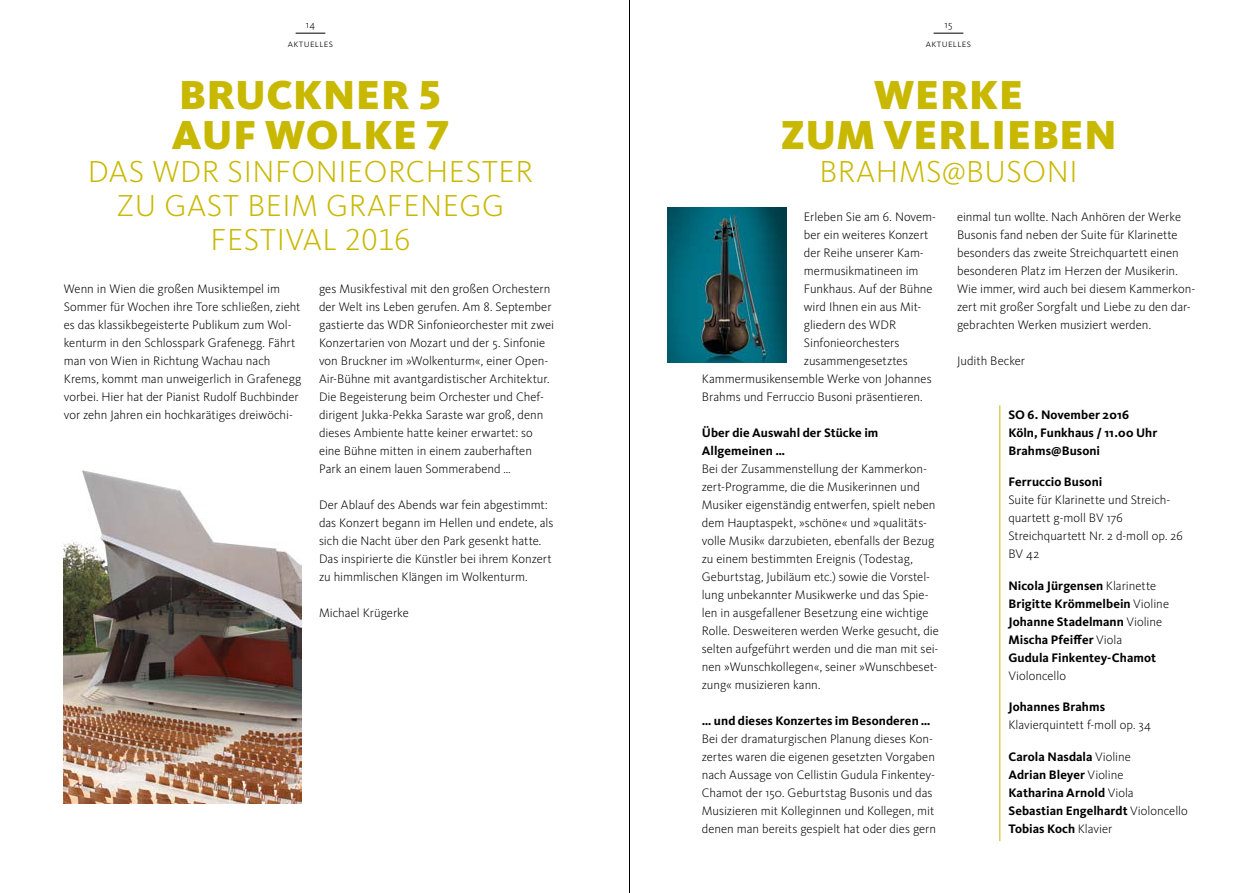
<style>
.page{position:relative;width:1259px;height:893px;background:#fff}
.page>*{position:absolute;margin:0;border:0;box-sizing:border-box;transform-origin:0 0}
.WSO___DIN_A5___Innen{font:900 42px/39.9px "WDR Sans";letter-spacing:.02em;color:#c9b800}
.WSO___DIN_A5___Innen-2{font:300 31.5px/33.6px "WDR Sans";letter-spacing:.02em;color:#c9b800;text-align:center}
.WSO___DIN_A5___Innen-3{font:300 12.75px/18px "WDR Sans";color:#000}
.WSO___DIN_A5___Innen-4{font:700 12.75px/18px "WDR Sans";letter-spacing:.005em;color:#000}
.t1{font:300 10.5px "WDR Sans";letter-spacing:.03em;color:#000}
.s1{font-weight:300}
</style>
<div class="page">
<img style="left:64px;top:470px;width:238px;height:333px">
<img style="left:668px;top:208px;width:119px;height:154px">
<hr style="left:933px;top:33px;width:30px;height:1px;background:#000">
<svg style="left:296px;top:33px;width:29px;height:1px"></svg>
<hr style="left:999px;top:405px;width:1px;height:436px;background:#c9b800">
<hr style="left:629px;top:0;width:1px;height:893px;background:#000">
<p class="t1" style="left:306px;top:18px;width:11px">14</p>
<p class="t1" style="left:944px;top:18px;width:9px">15</p>
<p class="t1" style="left:288px;top:37px;width:47px">aktuelles</p>
<p class="t1" style="left:926px;top:37px;width:47px">aktuelles</p>
<p class="WSO___DIN_A5___Innen" style="left:171px;top:75px;width:280px">BRUCKNER 5<br>AUF WOLKE 7</p>
<p class="WSO___DIN_A5___Innen-2" style="left:88px;top:155px;width:446px">DAS WDR SINFONIEORCHESTER<br>ZU GAST BEIM GRAFENEGG<br>FESTIVAL 2016</p>
<p class="WSO___DIN_A5___Innen" style="left:780px;top:75px;width:338px;text-align:center">WERKE<br>ZUM VERLIEBEN</p>
<p class="WSO___DIN_A5___Innen-2" style="left:819px;top:155px;width:260px">BRAHMS@BUSONI</p>
<p class="WSO___DIN_A5___Innen-3" style="left:804px;top:207px;width:134px">Erleben Sie am 6. Novem-</p>
<p class="WSO___DIN_A5___Innen-3" style="left:804px;top:225px;width:126px">ber ein weiteres Konzert</p>
<p class="WSO___DIN_A5___Innen-3" style="left:804px;top:243px;width:121px">der Reihe unserer Kam-</p>
<p class="WSO___DIN_A5___Innen-3" style="left:804px;top:261px;width:116px">mermusikmatineen im</p>
<p class="WSO___DIN_A5___Innen-3" style="left:804px;top:279px;width:130px">Funkhaus. Auf der Bühne</p>
<p class="WSO___DIN_A5___Innen-3" style="left:804px;top:297px;width:118px">wird Ihnen ein aus Mit-</p>
<p class="WSO___DIN_A5___Innen-3" style="left:804px;top:315px;width:94px">gliedern des WDR</p>
<p class="WSO___DIN_A5___Innen-3" style="left:804px;top:333px;width:97px">Sinfonieorchesters</p>
<p class="WSO___DIN_A5___Innen-3" style="left:804px;top:351px;width:105px">zusammengesetztes</p>
<p class="WSO___DIN_A5___Innen-3" style="left:702px;top:369px;width:231px">Kammermusikensemble Werke von Johannes</p>
<p class="WSO___DIN_A5___Innen-3" style="left:702px;top:387px;width:222px">Brahms und Ferruccio Busoni präsentieren.</p>
<p class="WSO___DIN_A5___Innen-4" style="left:702px;top:423px;width:178px">Über die Auswahl der Stücke im<br>Allgemeinen …</p>
<p class="WSO___DIN_A5___Innen-3" style="left:702px;top:459px;width:239px">Bei der Zusammenstellung der Kammerkon&shy;zert-Programme, die die Musikerinnen und Musiker eigenständig entwerfen, spielt neben dem Hauptaspekt, »schöne« und »qualitäts&shy;volle Musik« darzubieten, ebenfalls der Bezug zu einem bestimmten Ereignis (Todestag, Geburtstag, Jubiläum etc.) sowie die Vorstel&shy;lung unbekannter Musikwerke und das Spie&shy;len in ausgefallener Besetzung eine wichtige Rolle. Desweiteren werden Werke gesucht, die selten aufgeführt werden und die man mit sei&shy;nen »Wunschkollegen«, seiner »Wunschbeset&shy;zung« musizieren kann.</p>
<p class="WSO___DIN_A5___Innen-4" style="left:702px;top:711px;width:230px">… und dieses Konzertes im Besonderen …</p>
<p class="WSO___DIN_A5___Innen-3" style="left:702px;top:729px;width:236px">Bei der dramaturgischen Planung dieses Kon&shy;zertes waren die eigenen gesetzten Vorgaben nach Aussage von Cellistin Gudula Finkentey-Chamot der 150. Geburtstag Busonis und das Musizieren mit Kolleginnen und Kollegen, mit denen man bereits gespielt hat oder dies gern</p>
<p class="WSO___DIN_A5___Innen-3" style="left:957px;top:207px;width:240px">einmal tun wollte. Nach Anhören der Werke Busonis fand neben der Suite für Klarinette besonders das zweite Streichquartett einen besonderen Platz im Herzen der Musikerin.<br>Wie immer, wird auch bei diesem Kammerkon&shy;zert mit großer Sorgfalt und Liebe zu den dar&shy;gebrachten Werken musiziert werden.</p>
<p class="WSO___DIN_A5___Innen-3" style="left:957px;top:351px;width:70px">Judith Becker</p>
<p class="WSO___DIN_A5___Innen-3" style="left:64px;top:279px;width:239px">Wenn in Wien die großen Musiktempel im Sommer für Wochen ihre Tore schließen, zieht es das klassikbegeisterte Publikum zum Wol&shy;kenturm in den Schlosspark Grafenegg. Fährt man von Wien in Richtung Wachau nach Krems, kommt man unweigerlich in Grafenegg vorbei. Hier hat der Pianist Rudolf Buchbinder vor zehn Jahren ein hochkarätiges dreiwöchi-</p>
<p class="WSO___DIN_A5___Innen-3" style="left:319px;top:279px;width:237px">ges Musikfestival mit den großen Orchestern der Welt ins Leben gerufen. Am 8. September gastierte das WDR Sinfonieorchester mit zwei Konzertarien von Mozart und der 5. Sinfonie von Bruckner im »Wolkenturm«, einer Open-Air-Bühne mit avantgardistischer Architektur.<br>Die Begeisterung beim Orchester und Chef&shy;dirigent Jukka-Pekka Saraste war groß, denn dieses Ambiente hatte keiner erwartet: so eine Bühne mitten in einem zauberhaften Park an einem lauen Sommerabend …</p>
<p class="WSO___DIN_A5___Innen-3" style="left:319px;top:495px;width:236px">Der Ablauf des Abends war fein abgestimmt: das Konzert begann im Hellen und endete, als sich die Nacht über den Park gesenkt hatte.<br>Das inspirierte die Künstler bei ihrem Konzert zu himmlischen Klängen im Wolkenturm.</p>
<p class="WSO___DIN_A5___Innen-3" style="left:319px;top:603px;width:91px">Michael Krügerke</p>
<p class="WSO___DIN_A5___Innen-4" style="left:1008px;top:406px;width:122px">SO 6. November 2016</p>
<p class="WSO___DIN_A5___Innen-4" style="left:1008px;top:424px;width:150px">Köln, Funkhaus / 11.00 Uhr</p>
<p class="WSO___DIN_A5___Innen-4" style="left:1008px;top:442px;width:93px">Brahms@Busoni</p>
<p class="WSO___DIN_A5___Innen-4" style="left:1008px;top:473px;width:95px">Ferruccio Busoni</p>
<p class="WSO___DIN_A5___Innen-3" style="left:1008px;top:491px;width:163px">Suite für Klarinette und Streich&shy;quartett g-moll BV 176</p>
<p class="WSO___DIN_A5___Innen-3" style="left:1008px;top:527px;width:176px">Streichquartett Nr. 2 d-moll op. 26<br>BV 42</p>
<p class="WSO___DIN_A5___Innen-4" style="left:1008px;top:576px;width:149px">Nicola Jürgensen <span class="s1">Klarinette</span></p>
<p class="WSO___DIN_A5___Innen-4" style="left:1008px;top:594px;width:162px">Brigitte Krömmelbein <span class="s1">Violine</span></p>
<p class="WSO___DIN_A5___Innen-4" style="left:1008px;top:612px;width:155px">Johanne Stadelmann <span class="s1">Violine</span></p>
<p class="WSO___DIN_A5___Innen-4" style="left:1008px;top:630px;width:115px">Mischa Pfeiffer <span class="s1">Viola</span></p>
<p class="WSO___DIN_A5___Innen-4" style="left:1008px;top:648px;width:149px">Gudula Finkentey-Chamot<br><span class="s1">Violoncello</span></p>
<p class="WSO___DIN_A5___Innen-4" style="left:1008px;top:698px;width:98px">Johannes Brahms</p>
<p class="WSO___DIN_A5___Innen-3" style="left:1008px;top:716px;width:144px">Klavierquintett f-moll op. 34</p>
<p class="WSO___DIN_A5___Innen-4" style="left:1008px;top:747px;width:124px">Carola Nasdala <span class="s1">Violine</span></p>
<p class="WSO___DIN_A5___Innen-4" style="left:1008px;top:765px;width:117px">Adrian Bleyer <span class="s1">Violine</span></p>
<p class="WSO___DIN_A5___Innen-4" style="left:1008px;top:783px;width:127px">Katharina Arnold <span class="s1">Viola</span></p>
<p class="WSO___DIN_A5___Innen-4" style="left:1008px;top:801px;width:181px">Sebastian Engelhardt <span class="s1">Violoncello</span></p>
<p class="WSO___DIN_A5___Innen-4" style="left:1008px;top:819px;width:106px">Tobias Koch <span class="s1">Klavier</span></p>
</div>
